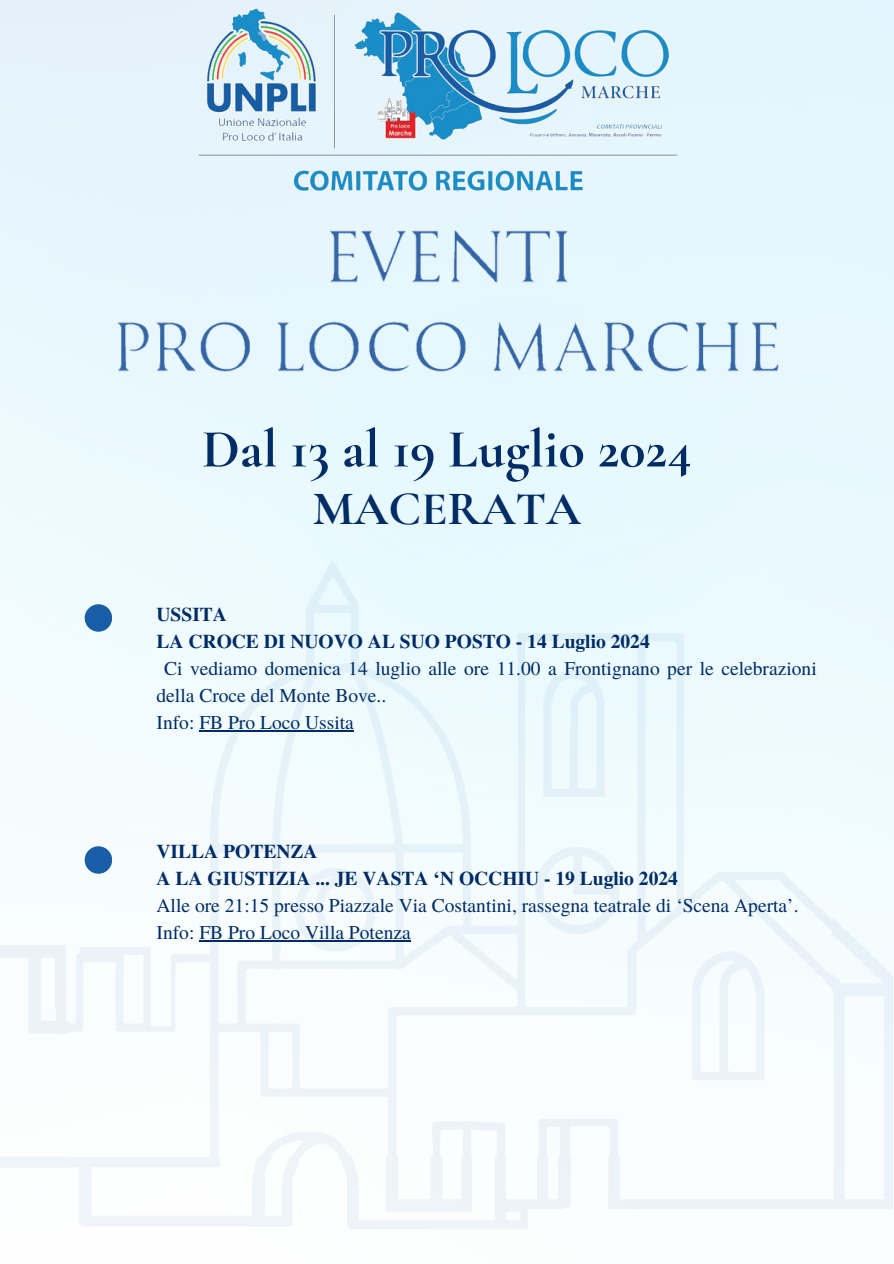
<style>
.page{position:relative;width:894px;height:1264px;background:#fff}
.page>*{position:absolute;margin:0;border:0;box-sizing:border-box;transform-origin:0 0}
.t1{font:700 54.15px "Cormorant Garamond";color:#002c66}
.t2{font:700 48px "Cormorant Garamond";color:#002c66}
.t3{font:19.5px/27px "Te X Gyre Termes";color:#002c66}
.t4{font:700 19.5px "Te X Gyre Termes";color:#002c66}
</style>
<div class="page">
<img style="left:190px;top:0;width:512px;height:200px">
<img style="left:0;top:535px;width:893px;height:728px">
<hr style="left:199px;top:730px;width:155px;height:1px;background:#002c66">
<hr style="left:199px;top:940px;width:211px;height:1px;background:#002c66">
<img style="left:318px;top:223px;width:257px;height:70px">
<img style="left:112px;top:315px;width:668px;height:66px">
<div style="left:85px;top:604px;width:27px;height:27px;background:#185da5;border-radius:50%"></div>
<div style="left:85px;top:846px;width:27px;height:27px;background:#185da5;border-radius:50%"></div>
<p class="t1" style="left:202px;top:416px;width:491px">Dal 13 al 19 Luglio 2024</p>
<p class="t2" style="left:313px;top:479px;width:269px">MACERATA</p>
<p class="t4" style="left:156px;top:599px;width:72px">USSITA</p>
<p class="t4" style="left:156px;top:626px;width:494px">LA CROCE DI NUOVO AL SUO POSTO - 14 Luglio 2024</p>
<h1 class="t3" style="left:156px;top:654px;width:661px;text-indent:8px">Ci vediamo domenica 14 luglio alle ore 11.00 a Frontignano per le celebrazioni della Croce del Monte Bove..</h1>
<p class="t3" style="left:156px;top:708px;width:199px">Info: FB Pro Loco Ussita</p>
<p class="t4" style="left:156px;top:836px;width:162px">VILLA POTENZA</p>
<p class="t4" style="left:156px;top:863px;width:522px">A LA GIUSTIZIA ... JE VASTA ‘N OCCHIU - 19 Luglio 2024</p>
<p class="t3" style="left:156px;top:890px;width:643px">Alle ore 21:15 presso Piazzale Via Costantini, rassegna teatrale di ‘Scena Aperta’.</p>
<p class="t3" style="left:156px;top:917px;width:255px">Info: FB Pro Loco Villa Potenza</p>
</div>
